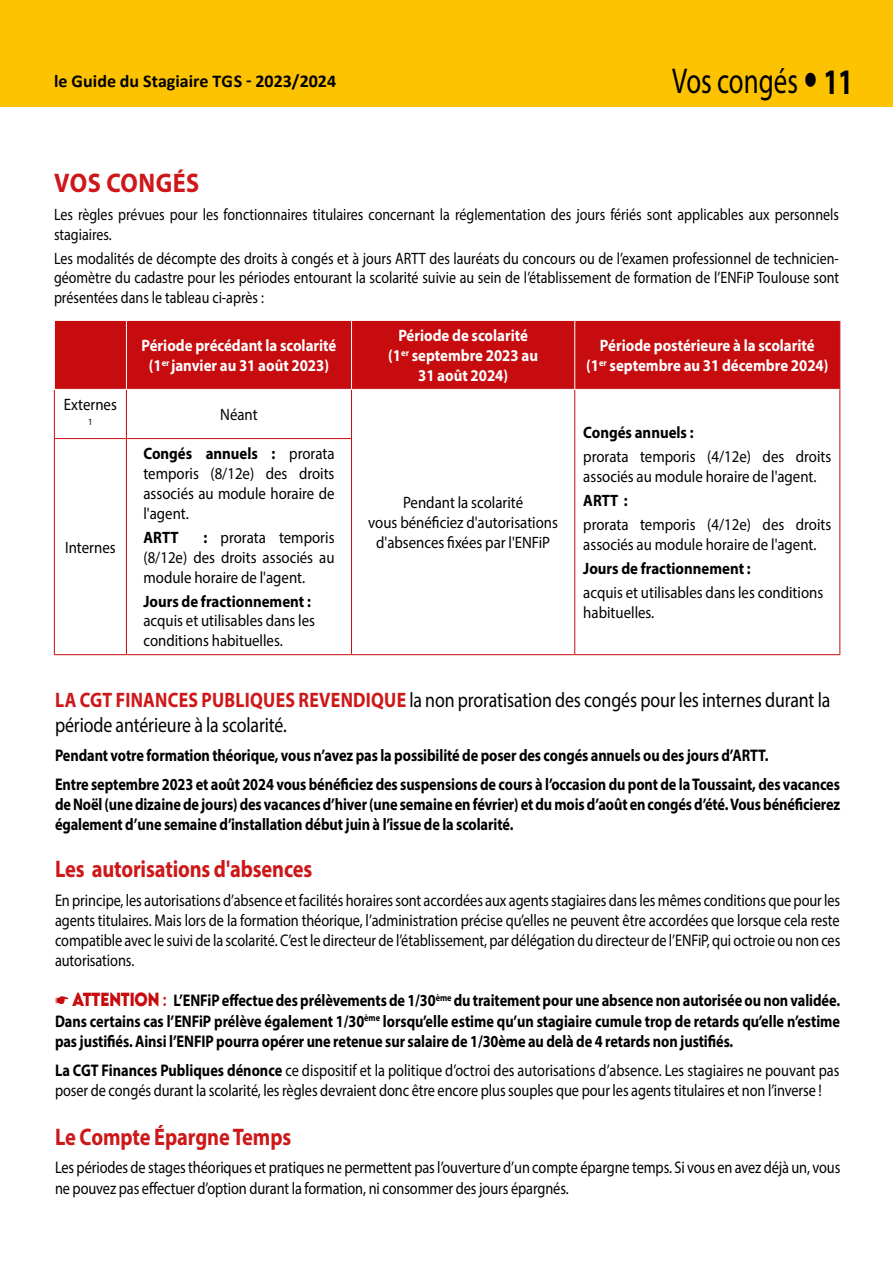
<style>
.page{position:relative;width:893px;height:1263px;background:#fff}
.page>*{position:absolute;margin:0;border:0;box-sizing:border-box;transform-origin:0 0}
.t1{font:36px "Myriad Pro";color:#000;scale:.75 1}
.t2{font:700 36px "Myriad Pro";color:#000;scale:.75 1}
.t3{font:700 27px "Myriad Pro";letter-spacing:.02em;color:#cd1719;scale:.9 1}
.t4{font:700 24px "Myriad Pro";letter-spacing:-.005em;color:#cd1719;scale:.85 1}
.t5{font:21px/25.2px "Myriad Pro";letter-spacing:-.005em;color:#000;scale:.85 1}
.t6{font:700 18px "Calibri";color:#000}
.t7{font:16.8px/20.2px "Myriad Pro";letter-spacing:-.005em;color:#000;scale:.85 1}
.t8{font:700 16.8px/20.2px "Myriad Pro";letter-spacing:-.005em;color:#000;scale:.85 1}
.t9{font:16.5px/19.8px "Myriad Pro";color:#000;scale:.9 1}
.t10{font:16.5px/19.8px "Myriad Pro";color:#000;scale:.85 1}
.t11{font:700 16.5px/19.8px "Myriad Pro";color:#fff;text-align:center;scale:.9 1}
.t12{font:700 16.5px "Myriad Pro";color:#000;scale:.9 1}
.t13{font:9.6px "Myriad Pro";color:#000;scale:.9 1}
.s1{font-weight:700}
.s2{font-weight:700;color:#cd1719}
.s3{font-family:"LEMONMILK";color:#c70c0f}
.s4{font-family:"LEMONMILK";font-weight:400;color:#c70c0f}
</style>
<div class="page">
<div style="left:0;top:0;width:893px;height:106px;background:#fdc300"></div>
<div style="left:55px;top:321px;width:784px;height:68px;background:#c70c0f"></div>
<hr style="left:839px;top:321px;width:1px;height:68px;background:#c70c0f">
<hr style="left:54px;top:390px;width:1px;height:48px;background:#c70c0f">
<hr style="left:126px;top:390px;width:1px;height:48px;background:#c70c0f">
<hr style="left:351px;top:390px;width:1px;height:48px;background:#c70c0f">
<hr style="left:574px;top:390px;width:1px;height:49px;background:#c70c0f">
<hr style="left:839px;top:389px;width:1px;height:50px;background:#c70c0f">
<hr style="left:54px;top:438px;width:72px;height:1px;background:#c70c0f">
<hr style="left:54px;top:439px;width:1px;height:215px;background:#c70c0f">
<hr style="left:126px;top:438px;width:226px;height:1px;background:#c70c0f">
<hr style="left:126px;top:439px;width:1px;height:215px;background:#c70c0f">
<hr style="left:351px;top:439px;width:1px;height:215px;background:#c70c0f">
<hr style="left:574px;top:439px;width:1px;height:215px;background:#c70c0f">
<hr style="left:839px;top:439px;width:1px;height:215px;background:#c70c0f">
<hr style="left:54px;top:654px;width:72px;height:1px;background:#c70c0f">
<hr style="left:126px;top:654px;width:225px;height:1px;background:#c70c0f">
<hr style="left:351px;top:654px;width:224px;height:1px;background:#c70c0f">
<hr style="left:575px;top:654px;width:265px;height:1px;background:#c70c0f">
<hr style="left:574px;top:321px;width:1px;height:68px;background:#fff">
<hr style="left:126px;top:321px;width:1px;height:68px;background:#fff">
<hr style="left:351px;top:321px;width:1px;height:68px;background:#fff">
<h1 class="t1" style="left:672px;top:59px;width:169px">Vos congés</h1>
<p class="t6" style="left:54px;top:68px;width:284px">le Guide du Stagiaire TGS - 2023/2024</p>
<h1 class="t2" style="left:823px;top:58px;width:41px">11</h1>
<h2 class="t3" style="left:54px;top:165px;width:163px">VOS CONGÉS</h2>
<p class="t10" style="left:54px;top:204px;width:925px">Les règles prévues pour les fonctionnaires titulaires concernant la réglementation des jours fériés sont applicables aux personnels stagiaires.</p>
<p class="t10" style="left:54px;top:248px;width:925px;text-align:justify">Les modalités de décompte des droits à congés et à jours ARTT des lauréats du concours ou de l’examen professionnel de technicien&shy;géomètre du cadastre pour les périodes entourant la scolarité suivie au sein de l’établissement de formation de l’ENFiP Toulouse sont présentées dans le tableau ci-après :</p>
<p class="t9" style="left:64px;top:395px;width:61px">Externes</p>
<p class="t13" style="left:88px;top:415px;width:6px">1</p>
<p class="t9" style="left:65px;top:537px;width:58px">Internes</p>
<p class="t11" style="left:142px;top:335px;width:218px">Période précédant la scolarité (1<sup>er</sup> janvier au 31 août 2023)</p>
<p class="t11" style="left:388px;top:325px;width:168px">Période de scolarité (1<sup>er</sup> septembre 2023 au<br>31 août 2024)</p>
<p class="t11" style="left:586px;top:335px;width:271px">Période postérieure à la scolarité<br>(1<sup>er</sup> septembre au 31 décembre 2024)</p>
<p class="t9" style="left:220px;top:404px;width:43px">Néant</p>
<p class="t9" style="left:143px;top:444px;width:214px;text-align:justify"><span class="s1">Congés annuels :</span> prorata temporis (8/12e) des droits associés au module horaire de l'agent.</p>
<p class="t12" style="left:143px;top:527px;width:41px">ARTT</p>
<p class="t9" style="left:143px;top:527px;width:214px;text-align:justify;text-indent:60px"><span class="s1">:</span> prorata temporis (8/12e) des droits associés au module horaire de l'agent.</p>
<p class="t12" style="left:143px;top:590px;width:188px">Jours de fractionnement :</p>
<p class="t9" style="left:143px;top:611px;width:192px">acquis et utilisables dans les conditions habituelles.</p>
<p class="t9" style="left:368px;top:493px;width:212px;text-align:center">Pendant la scolarité<br>vous bénéficiez d'autorisations d'absences fixées par l'ENFiP</p>
<p class="t12" style="left:583px;top:422px;width:124px">Congés annuels :</p>
<p class="t9" style="left:583px;top:447px;width:277px">prorata temporis (4/12e) des droits associés au module horaire de l'agent.</p>
<p class="t12" style="left:583px;top:490px;width:51px">ARTT :</p>
<p class="t9" style="left:583px;top:515px;width:277px">prorata temporis (4/12e) des droits associés au module horaire de l'agent.</p>
<p class="t12" style="left:583px;top:558px;width:188px">Jours de fractionnement :</p>
<p class="t9" style="left:583px;top:583px;width:268px">acquis et utilisables dans les conditions habituelles.</p>
<p class="t5" style="left:55px;top:687px;width:914px"><span class="s2">LA CGT FINANCES PUBLIQUES REVENDIQUE</span> la non proratisation des congés pour les internes durant la période antérieure à la scolarité.</p>
<p class="t8" style="left:55px;top:740px;width:925px;line-height:28.8px">Pendant votre formation théorique, vous n’avez pas la possibilité de poser des congés annuels ou des jours d’ARTT.<br>Entre septembre 2023 et août 2024 vous bénéficiez des suspensions de cours à l’occasion du pont de la Toussaint, des vacances</p>
<p class="t8" style="left:55px;top:793px;width:925px">de Noël (une dizaine de jours) des vacances d’hiver (une semaine en février) et du mois d’août en congés d’été. Vous bénéficierez également d’une semaine d’installation début juin à l’issue de la scolarité.</p>
<h3 class="t4" style="left:55px;top:853px;width:304px">Les autorisations d'absences</h3>
<p class="t7" style="left:55px;top:889px;width:925px;text-align:justify">En principe, les autorisations d’absence et facilités horaires sont accordées aux agents stagiaires dans les mêmes conditions que pour les agents titulaires. Mais lors de la formation théorique, l’administration précise qu’elles ne peuvent être accordées que lorsque cela reste compatible avec le suivi de la scolarité. C’est le directeur de l’établissement, par délégation du directeur de l’ENFiP, qui octroie ou non ces autorisations.</p>
<p class="t8" style="left:55px;top:990px;width:925px;text-align:justify;text-indent:17px"><span class="s3">ATTENTION</span> <span class="s4">:</span> L’ENFiP effectue des prélèvements de 1/30<sup>ème</sup> du traitement pour une absence non autorisée ou non validée.<br>Dans certains cas l’ENFiP prélève également 1/30<sup>ème</sup> lorsqu’elle estime qu’un stagiaire cumule trop de retards qu’elle n’estime pas justifiés. Ainsi l’ENFIP pourra opérer une retenue sur salaire de 1/30ème au delà de 4 retards non justifiés.</p>
<p class="t7" style="left:55px;top:1059px;width:924px"><span class="s1">La CGT Finances Publiques dénonce</span> ce dispositif et la politique d’octroi des autorisations d’absence. Les stagiaires ne pouvant pas poser de congés durant la scolarité, les règles devraient donc être encore plus souples que pour les agents titulaires et non l’inverse !</p>
<h3 class="t4" style="left:55px;top:1121px;width:279px">Le Compte Épargne Temps</h3>
<p class="t7" style="left:55px;top:1157px;width:925px">Les périodes de stages théoriques et pratiques ne permettent pas l’ouverture d’un compte épargne temps. Si vous en avez déjà un, vous ne pouvez pas effectuer d’option durant la formation, ni consommer des jours épargnés.</p>
</div>
